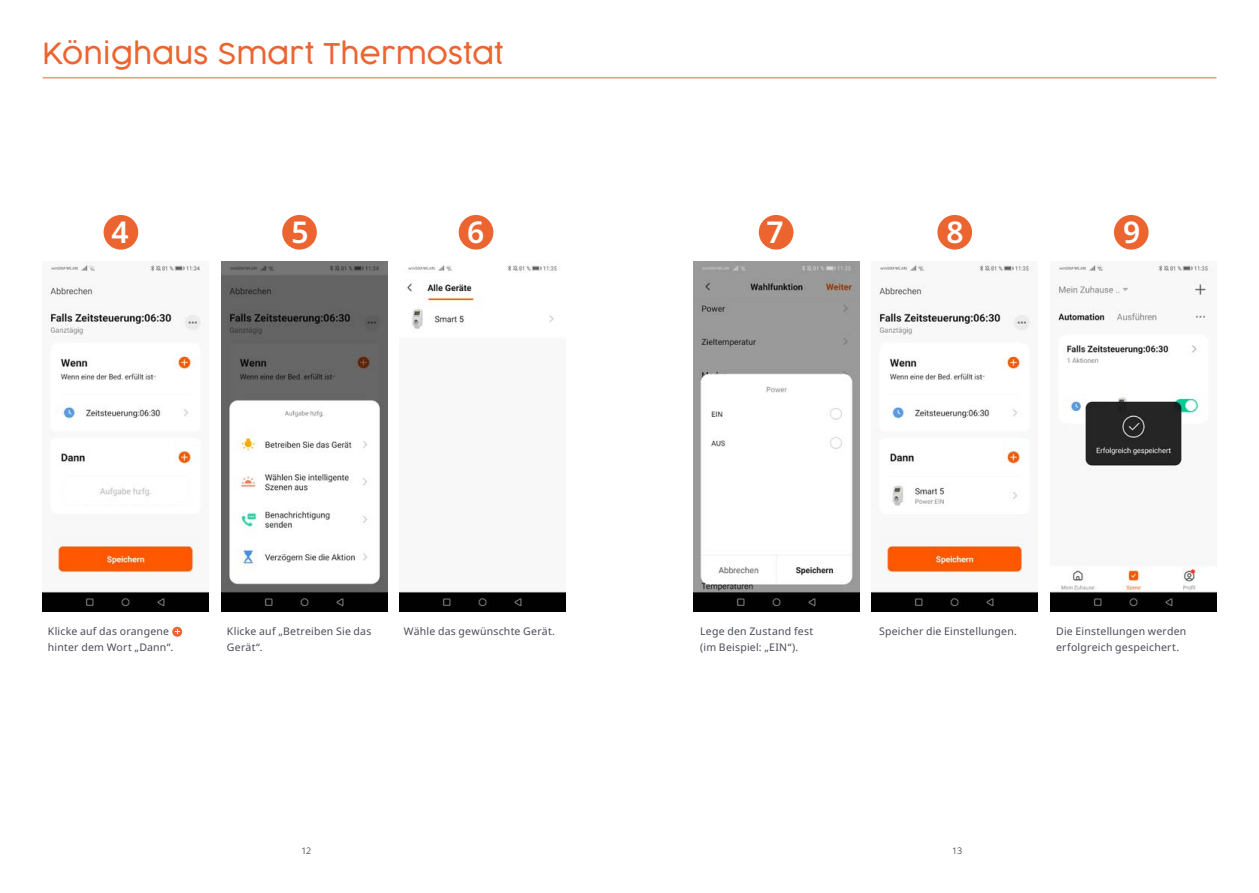
<style>
.page{position:relative;width:1259px;height:893px;background:#fff}
.page>*{position:absolute;margin:0;border:0;box-sizing:border-box;transform-origin:0 0}
.t1{font:600 30px "Noto Sans";color:#fff}
.t2{font:300 28.5px "Cocogoose";letter-spacing:.005em;color:#ec6531}
.t3{font:10.5px/16.5px "Noto Sans";letter-spacing:.02em;color:#484c55}
.t4{font:300 9px "Noto Sans";color:#151f27}
</style>
<div class="page">
<svg style="left:172px;top:627px;width:10px;height:10px"></svg>
<svg style="left:175px;top:629px;width:5px;height:5px"></svg>
<hr style="left:43px;top:77px;width:1173px;height:1px;background:#ec6531">
<img style="left:693px;top:261px;width:166px;height:351px">
<img style="left:872px;top:261px;width:166px;height:351px">
<img style="left:1050px;top:261px;width:166px;height:351px">
<div style="left:759px;top:215px;width:34px;height:35px;background:#ec6531;border-radius:50%"></div>
<div style="left:937px;top:215px;width:35px;height:35px;background:#ec6531;border-radius:50%"></div>
<div style="left:1114px;top:215px;width:34px;height:35px;background:#ec6531;border-radius:50%"></div>
<img style="left:43px;top:261px;width:166px;height:351px">
<img style="left:221px;top:261px;width:166px;height:351px">
<img style="left:400px;top:265px;width:166px;height:347px">
<div style="left:104px;top:215px;width:34px;height:35px;background:#ec6531;border-radius:50%"></div>
<div style="left:282px;top:215px;width:35px;height:35px;background:#ec6531;border-radius:50%"></div>
<div style="left:459px;top:215px;width:34px;height:35px;background:#ec6531;border-radius:50%"></div>
<h2 class="t2" style="left:43px;top:33px;width:462px">Könighaus Smart Thermostat</h2>
<h1 class="t1" style="left:111px;top:211px;width:19px">4</h1>
<h1 class="t1" style="left:291px;top:211px;width:19px">5</h1>
<h1 class="t1" style="left:467px;top:211px;width:19px">6</h1>
<h1 class="t1" style="left:766px;top:211px;width:19px">7</h1>
<h1 class="t1" style="left:946px;top:211px;width:19px">8</h1>
<h1 class="t1" style="left:1123px;top:211px;width:19px">9</h1>
<p class="t3" style="left:48px;top:623px;width:127px">Klicke auf das orangene hinter dem Wort „Dann“.</p>
<p class="t3" style="left:700px;top:623px;width:115px">Lege den Zustand fest (im Beispiel: „EIN“).</p>
<p class="t3" style="left:227px;top:623px;width:146px">Klicke auf „Betreiben Sie das<br>Gerät“.</p>
<p class="t3" style="left:404px;top:623px;width:153px">Wähle das gewünschte Gerät.</p>
<p class="t3" style="left:879px;top:623px;width:139px">Speicher die Einstellungen.</p>
<p class="t3" style="left:1056px;top:623px;width:132px">Die Einstellungen werden erfolgreich gespeichert.</p>
<p class="t4" style="left:301px;top:844px;width:11px">12</p>
<p class="t4" style="left:952px;top:844px;width:11px">13</p>
</div>
